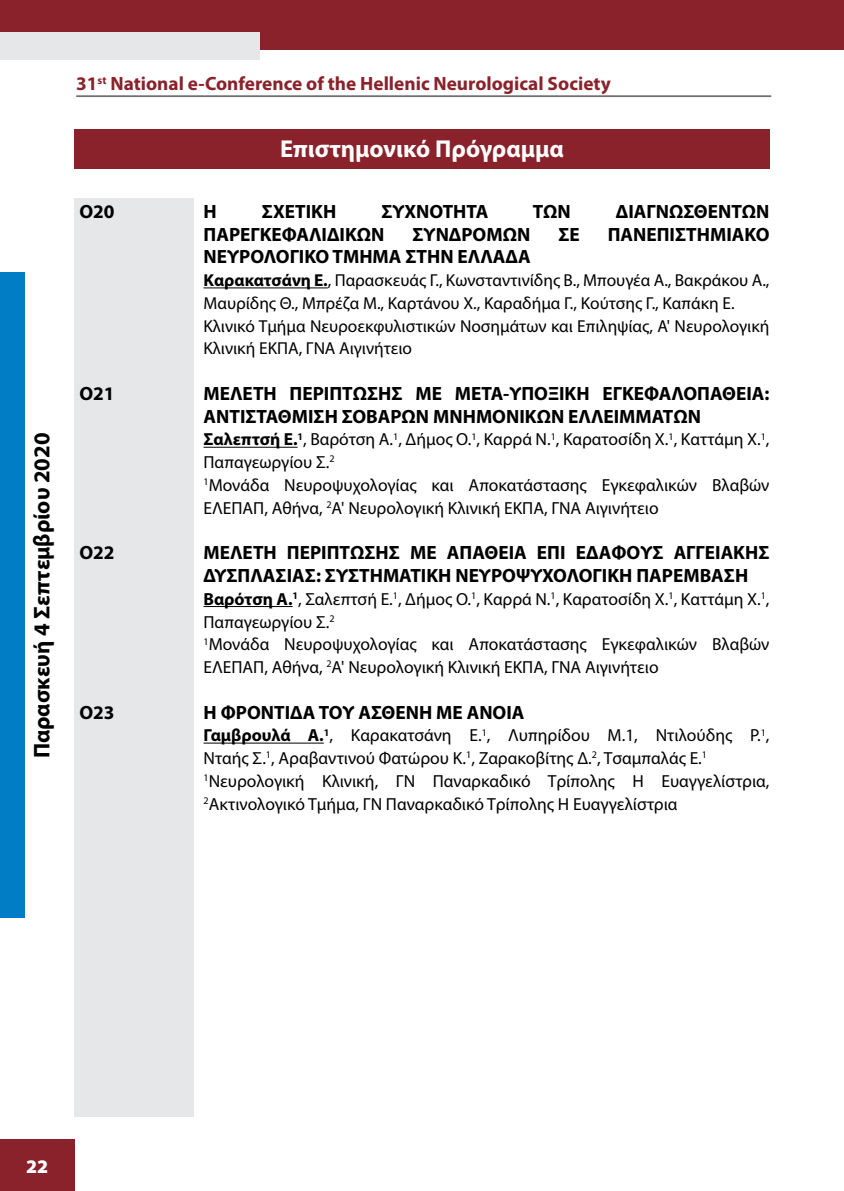
<style>
.page{position:relative;width:844px;height:1191px;background:#fff}
.page>*{position:absolute;margin:0;border:0;box-sizing:border-box;transform-origin:0 0}
.t1{font:700 24.5px "Myriad Pro";color:#fff}
.t2{font:700 22.75px "Myriad Pro";color:#000}
.t3{font:700 19.25px/22.8px "Myriad Pro";color:#000}
.t4{font:700 19.25px "Myriad Pro";color:#8a222b}
.t5{font:900 19.25px "Myriad Pro";color:#fff}
.t6{font:17.5px/22.8px "Myriad Pro";color:#000}
.t7{font:17.32px/22.8px "Myriad Pro";color:#000}
.s1{font-weight:700}
</style>
<div class="page">
<div style="left:0;top:1139px;width:74px;height:52px;background:#8a222b"></div>
<div style="left:0;top:0;width:843px;height:50px;background:#8a222b"></div>
<div style="left:0;top:32px;width:260px;height:28px;background:#e6e7e8"></div>
<hr style="left:76px;top:95px;width:695px;height:2px;background:#6d6e71">
<div style="left:74px;top:129px;width:695px;height:40px;background:#8a222b"></div>
<div style="left:74px;top:198px;width:119px;height:918px;background:#e6e7e8"></div>
<div style="left:0;top:273px;width:25px;height:645px;background:#007dc5"></div>
<hr style="left:203px;top:287px;width:125px;height:1px;background:#000">
<hr style="left:203px;top:447px;width:94px;height:1px;background:#000">
<hr style="left:203px;top:606px;width:89px;height:1px;background:#000">
<hr style="left:203px;top:742px;width:121px;height:1px;background:#000">
<h2 class="t2" style="left:27px;top:758px;width:327px;rotate:-90deg">Παρασκευή 4 Σεπτεμβρίου 2020</h2>
<p class="t4" style="left:76px;top:71px;width:536px">31<sup>st</sup> National e-Conference of the Hellenic Neurological Society</p>
<h1 class="t1" style="left:280px;top:133px;width:285px">Επιστημονικό Πρόγραμμα</h1>
<p class="t3" style="left:79px;top:199px;width:37px">Ο20</p>
<p class="t3" style="left:203px;top:199px;width:15px">Η</p>
<p class="t3" style="left:262px;top:199px;width:76px">ΣΧΕΤΙΚΗ</p>
<p class="t3" style="left:381px;top:199px;width:108px">ΣΥΧΝΟΤΗΤΑ</p>
<p class="t3" style="left:532px;top:199px;width:40px">ΤΩΝ</p>
<p class="t3" style="left:615px;top:199px;width:155px">ΔΙΑΓΝΩΣΘΕΝΤΩΝ</p>
<p class="t3" style="left:203px;top:222px;width:182px">ΠΑΡΕΓΚΕΦΑΛΙΔΙΚΩΝ</p>
<p class="t3" style="left:412px;top:222px;width:119px">ΣΥΝΔΡΟΜΩΝ</p>
<p class="t3" style="left:558px;top:222px;width:23px">ΣΕ</p>
<p class="t3" style="left:607px;top:222px;width:163px">ΠΑΝΕΠΙΣΤΗΜΙΑΚΟ</p>
<p class="t3" style="left:203px;top:245px;width:329px">ΝΕΥΡΟΛΟΓΙΚΟ ΤΜΗΜΑ ΣΤΗΝ ΕΛΛΑΔΑ</p>
<p class="t7" style="left:203px;top:269px;width:567px"><span class="s1">Καρακατσάνη Ε.</span>, Παρασκευάς Γ., Κωνσταντινίδης Β., Μπουγέα Α., Βακράκου Α., Μαυρίδης Θ., Μπρέζα Μ., Καρτάνου Χ., Καραδήμα Γ., Κούτσης Γ., Καπάκη Ε.<br>Κλινικό Τμήμα Νευροεκφυλιστικών Νοσημάτων και Επιληψίας, Α' Νευρολογική Κλινική ΕΚΠΑ, ΓΝΑ Αιγινήτειο</p>
<p class="t3" style="left:79px;top:381px;width:37px">Ο21</p>
<p class="t3" style="left:203px;top:381px;width:567px">ΜΕΛΕΤΗ ΠΕΡΙΠΤΩΣΗΣ ΜΕ ΜΕΤΑ-ΥΠΟΞΙΚΗ ΕΓΚΕΦΑΛΟΠΑΘΕΙΑ:<br>ΑΝΤΙΣΤΑΘΜΙΣΗ ΣΟΒΑΡΩΝ ΜΝΗΜΟΝΙΚΩΝ ΕΛΛΕΙΜΜΑΤΩΝ</p>
<p class="t6" style="left:203px;top:428px;width:567px"><span class="s1">Σαλεπτσή Ε.</span><sup>1</sup>, Βαρότση Α.<sup>1</sup>, Δήμος Ο.<sup>1</sup>, Καρρά Ν.<sup>1</sup>, Καρατοσίδη Χ.<sup>1</sup>, Καττάμη Χ.<sup>1</sup>, Παπαγεωργίου Σ.<sup>2<br>1</sup>Μονάδα Νευροψυχολογίας και Αποκατάστασης Εγκεφαλικών Βλαβών ΕΛΕΠΑΠ, Αθήνα, <sup>2</sup>Α' Νευρολογική Κλινική ΕΚΠΑ, ΓΝΑ Αιγινήτειο</p>
<p class="t3" style="left:79px;top:541px;width:37px">Ο22</p>
<p class="t3" style="left:203px;top:541px;width:567px">ΜΕΛΕΤΗ ΠΕΡΙΠΤΩΣΗΣ ΜΕ ΑΠΑΘΕΙΑ ΕΠΙ ΕΔΑΦΟΥΣ ΑΓΓΕΙΑΚΗΣ<br>ΔΥΣΠΛΑΣΙΑΣ: ΣΥΣΤΗΜΑΤΙΚΗ ΝΕΥΡΟΨΥΧΟΛΟΓΙΚΗ ΠΑΡΕΜΒΑΣΗ</p>
<p class="t6" style="left:203px;top:587px;width:567px"><span class="s1">Βαρότση Α.</span><sup>1</sup>, Σαλεπτσή Ε.<sup>1</sup>, Δήμος Ο.<sup>1</sup>, Καρρά Ν.<sup>1</sup>, Καρατοσίδη Χ.<sup>1</sup>, Καττάμη Χ.<sup>1</sup>, Παπαγεωργίου Σ.<sup>2<br>1</sup>Μονάδα Νευροψυχολογίας και Αποκατάστασης Εγκεφαλικών Βλαβών ΕΛΕΠΑΠ, Αθήνα, <sup>2</sup>Α' Νευρολογική Κλινική ΕΚΠΑ, ΓΝΑ Αιγινήτειο</p>
<p class="t3" style="left:79px;top:700px;width:37px">Ο23</p>
<p class="t3" style="left:203px;top:700px;width:322px">Η ΦΡΟΝΤΙΔΑ ΤΟΥ ΑΣΘΕΝΗ ΜΕ ΑΝΟΙΑ</p>
<p class="t6" style="left:203px;top:724px;width:567px"><span class="s1">Γαμβρουλά Α.</span><sup>1</sup>, Καρακατσάνη Ε.<sup>1</sup>, Λυπηρίδου Μ.1, Ντιλούδης Ρ.<sup>1</sup>, Νταής Σ.<sup>1</sup>, Αραβαντινού Φατώρου Κ.<sup>1</sup>, Ζαρακοβίτης Δ.<sup>2</sup>, Τσαμπαλάς Ε.<sup>1<br>1</sup>Νευρολογική Κλινική, ΓΝ Παναρκαδικό Τρίπολης Η Ευαγγελίστρια, <sup>2</sup>Ακτινολογικό Τμήμα, ΓΝ Παναρκαδικό Τρίπολης Η Ευαγγελίστρια</p>
<p class="t5" style="left:26px;top:1153px;width:24px">22</p>
</div>
